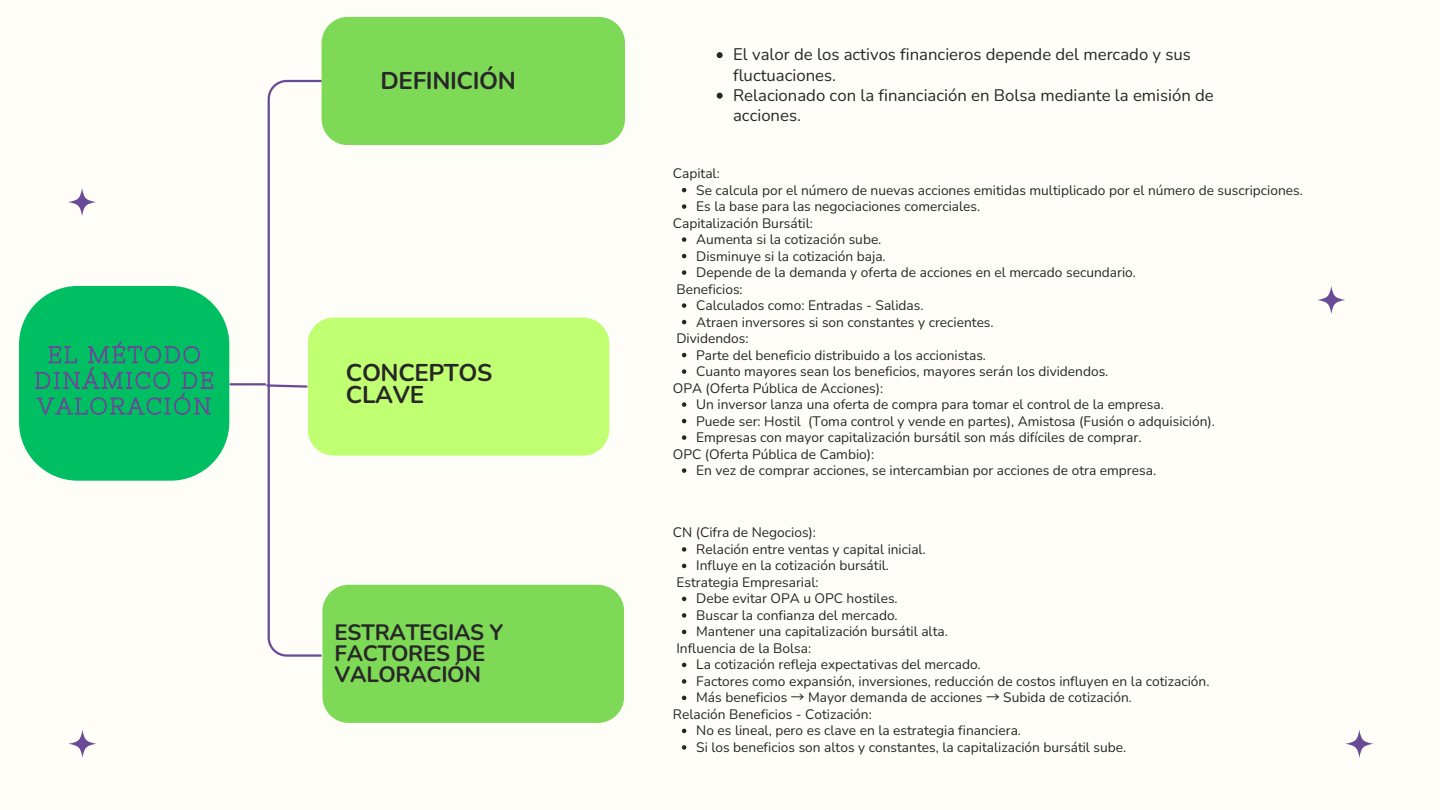
<style>
.page{position:relative;width:1440px;height:810px;background:#fffdf7}
.page>*{position:absolute;margin:0;border:0;box-sizing:border-box;transform-origin:0 0}
.t1{font:700 24.2px/22.5px "Nunito";letter-spacing:-.015em;color:#272727}
.t2{font:700 22.2px/21px "Nunito";letter-spacing:-.015em;color:#272727}
.t3{font:16.7px/20.2px "Nunito";color:#272727}
.t4{font:13.7px "Nunito";color:#272727}
.s1{font-family:"Noto Sans CJ Ksc"}
</style>
<div class="page">
<div style="left:19px;top:286px;width:210px;height:195px;background:#00bf63;border-radius:59px"></div>
<svg style="left:35px;top:341px;width:179px;height:74px"></svg>
<hr style="left:230px;top:383px;width:35px;height:2px;background:#694a96">
<svg style="left:717px;top:52px;width:6px;height:6px"></svg>
<svg style="left:717px;top:93px;width:6px;height:6px"></svg>
<svg style="left:682px;top:188px;width:4px;height:4px"></svg>
<svg style="left:682px;top:204px;width:4px;height:5px"></svg>
<svg style="left:682px;top:237px;width:4px;height:5px"></svg>
<svg style="left:682px;top:254px;width:4px;height:4px"></svg>
<svg style="left:682px;top:270px;width:4px;height:5px"></svg>
<svg style="left:682px;top:303px;width:4px;height:5px"></svg>
<svg style="left:682px;top:320px;width:4px;height:4px"></svg>
<svg style="left:682px;top:353px;width:4px;height:4px"></svg>
<svg style="left:682px;top:369px;width:4px;height:5px"></svg>
<svg style="left:682px;top:402px;width:4px;height:5px"></svg>
<svg style="left:682px;top:419px;width:4px;height:4px"></svg>
<svg style="left:682px;top:435px;width:4px;height:5px"></svg>
<svg style="left:682px;top:468px;width:4px;height:5px"></svg>
<svg style="left:682px;top:547px;width:4px;height:5px"></svg>
<svg style="left:682px;top:564px;width:4px;height:4px"></svg>
<svg style="left:682px;top:597px;width:4px;height:4px"></svg>
<svg style="left:682px;top:613px;width:4px;height:5px"></svg>
<svg style="left:682px;top:630px;width:4px;height:4px"></svg>
<svg style="left:682px;top:663px;width:4px;height:4px"></svg>
<svg style="left:682px;top:679px;width:4px;height:5px"></svg>
<svg style="left:682px;top:696px;width:4px;height:4px"></svg>
<svg style="left:682px;top:729px;width:4px;height:4px"></svg>
<svg style="left:682px;top:745px;width:4px;height:5px"></svg>
<svg style="left:1317px;top:286px;width:28px;height:28px"></svg>
<svg style="left:1345px;top:730px;width:28px;height:28px"></svg>
<svg style="left:68px;top:188px;width:28px;height:28px"></svg>
<svg style="left:68px;top:730px;width:28px;height:28px"></svg>
<svg style="left:265px;top:17px;width:360px;height:706px"></svg>
<p class="t1" style="left:381px;top:69px;width:137px">DEFINICIÓN</p>
<p class="t1" style="left:346px;top:361px;width:148px">CONCEPTOS<br>CLAVE</p>
<h2 class="t2" style="left:335px;top:622px;width:170px">ESTRATEGIAS Y<br>FACTORES DE<br>VALORACIÓN</h2>
<h1 class="t3" style="left:733px;top:45px;width:459px">El valor de los activos financieros depende del mercado y sus fluctuaciones.</h1>
<p class="t3" style="left:733px;top:85px;width:482px">Relacionado con la financiación en Bolsa mediante la emisión de acciones.</p>
<p class="t4" style="left:673px;top:164px;width:48px">Capital:</p>
<p class="t4" style="left:696px;top:181px;width:608px">Se calcula por el número de nuevas acciones emitidas multiplicado por el número de suscripciones.</p>
<h1 class="t4" style="left:696px;top:197px;width:286px">Es la base para las negociaciones comerciales.</h1>
<p class="t4" style="left:673px;top:214px;width:142px">Capitalización Bursátil:</p>
<p class="t4" style="left:696px;top:230px;width:187px">Aumenta si la cotización sube.</p>
<p class="t4" style="left:696px;top:247px;width:191px">Disminuye si la cotización baja.</p>
<p class="t4" style="left:696px;top:263px;width:441px">Depende de la demanda y oferta de acciones en el mercado secundario.</p>
<p class="t4" style="left:676px;top:280px;width:68px">Beneficios:</p>
<p class="t4" style="left:696px;top:296px;width:229px">Calculados como: Entradas - Salidas.</p>
<p class="t4" style="left:696px;top:313px;width:299px">Atraen inversores si son constantes y crecientes.</p>
<p class="t4" style="left:676px;top:329px;width:74px">Dividendos:</p>
<p class="t4" style="left:696px;top:346px;width:291px">Parte del beneficio distribuido a los accionistas.</p>
<p class="t4" style="left:696px;top:362px;width:414px">Cuanto mayores sean los beneficios, mayores serán los dividendos.</p>
<p class="t4" style="left:673px;top:379px;width:212px">OPA (Oferta Pública de Acciones):</p>
<p class="t4" style="left:696px;top:395px;width:469px">Un inversor lanza una oferta de compra para tomar el control de la empresa.</p>
<p class="t4" style="left:696px;top:412px;width:520px">Puede ser: Hostil (Toma control y vende en partes), Amistosa (Fusión o adquisición).</p>
<p class="t4" style="left:696px;top:428px;width:447px">Empresas con mayor capitalización bursátil son más difíciles de comprar.</p>
<p class="t4" style="left:673px;top:445px;width:203px">OPC (Oferta Pública de Cambio):</p>
<p class="t4" style="left:696px;top:461px;width:461px">En vez de comprar acciones, se intercambian por acciones de otra empresa.</p>
<p class="t4" style="left:673px;top:524px;width:145px">CN (Cifra de Negocios):</p>
<p class="t4" style="left:696px;top:540px;width:231px">Relación entre ventas y capital inicial.</p>
<p class="t4" style="left:696px;top:557px;width:194px">Influye en la cotización bursátil.</p>
<p class="t4" style="left:676px;top:573px;width:144px">Estrategia Empresarial:</p>
<p class="t4" style="left:696px;top:590px;width:203px">Debe evitar OPA u OPC hostiles.</p>
<p class="t4" style="left:696px;top:606px;width:203px">Buscar la confianza del mercado.</p>
<p class="t4" style="left:696px;top:623px;width:253px">Mantener una capitalización bursátil alta.</p>
<p class="t4" style="left:676px;top:639px;width:136px">Influencia de la Bolsa:</p>
<p class="t4" style="left:696px;top:656px;width:286px">La cotización refleja expectativas del mercado.</p>
<p class="t4" style="left:696px;top:672px;width:515px">Factores como expansión, inversiones, reducción de costos influyen en la cotización.</p>
<p class="t4" style="left:696px;top:689px;width:437px">Más beneficios <span class="s1">→</span> Mayor demanda de acciones <span class="s1">→</span> Subida de cotización.</p>
<p class="t4" style="left:673px;top:705px;width:200px">Relación Beneficios - Cotización:</p>
<p class="t4" style="left:696px;top:722px;width:326px">No es lineal, pero es clave en la estrategia financiera.</p>
<p class="t4" style="left:696px;top:738px;width:432px">Si los beneficios son altos y constantes, la capitalización bursátil sube.</p>
</div>
